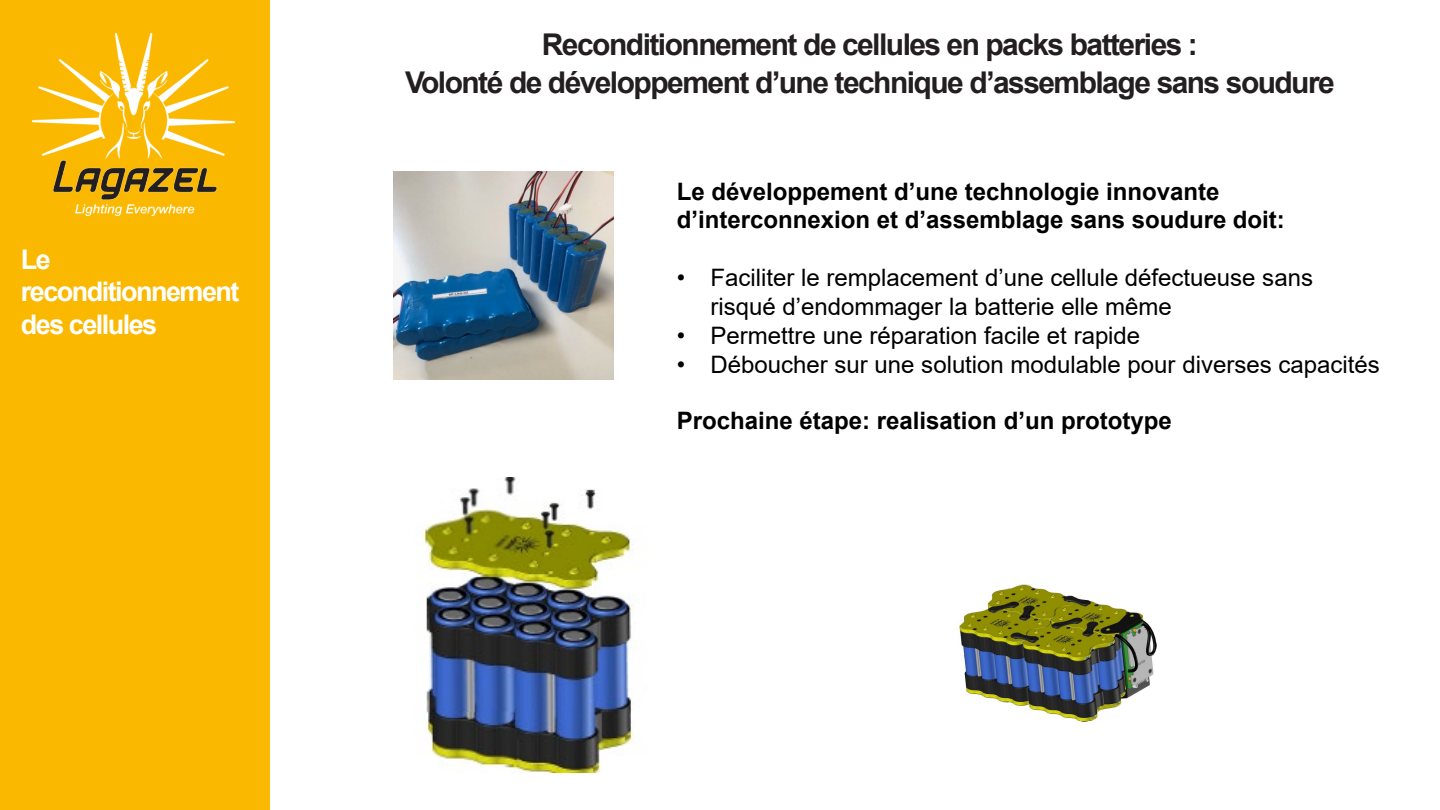
<style>
.page{position:relative;width:1440px;height:810px;background:#fff}
.page>*{position:absolute;margin:0;border:0;box-sizing:border-box;transform-origin:0 0}
.t1{font:700 30px "Arial";letter-spacing:-.05em;color:#231f20}
.t2{font:700 27px/32.4px "Arial";letter-spacing:-.055em;color:#fff}
.t3{font:24px/28.8px "Arial";color:#000}
.t4{font:700 24px/28.8px "Arial";color:#000}
</style>
<div class="page">
<img style="left:422px;top:477px;width:212px;height:295px">
<div style="left:0;top:0;width:270px;height:810px;background:#fab800"></div>
<img style="left:32px;top:33px;width:203px;height:183px">
<img style="left:393px;top:171px;width:220px;height:209px">
<img style="left:959px;top:584px;width:198px;height:138px">
<p class="t2" style="left:21px;top:243px;width:220px">Le reconditionnement des cellules</p>
<p class="t1" style="left:542px;top:24px;width:658px">Reconditionnement de cellules en packs batteries :</p>
<p class="t1" style="left:405px;top:61px;width:931px">Volonté de développement d’une technique d’assemblage sans soudure</p>
<p class="t4" style="left:677px;top:177px;width:610px">Le développement d’une technologie innovante d’interconnexion et d’assemblage sans soudure doit:</p>
<p class="t3" style="left:711px;top:263px;width:604px;text-indent:-34px">• Faciliter le remplacement d’une cellule défectueuse sans risqué d’endommager la batterie elle même</p>
<p class="t3" style="left:677px;top:321px;width:465px">• Permettre une réparation facile et rapide</p>
<p class="t3" style="left:677px;top:350px;width:705px">• Déboucher sur une solution modulable pour diverses capacités</p>
<p class="t4" style="left:677px;top:407px;width:497px">Prochaine étape: realisation d’un prototype</p>
</div>
